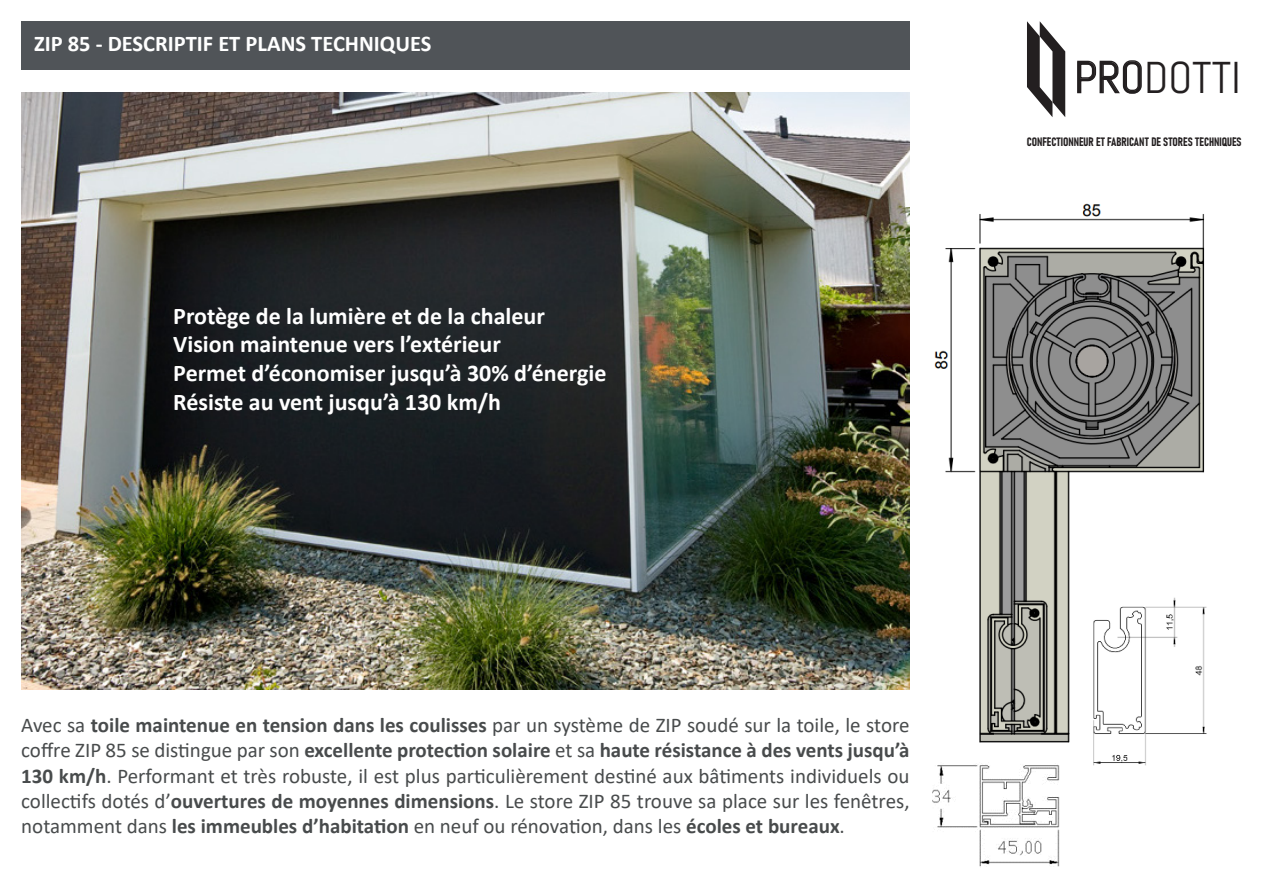
<style>
.page{position:relative;width:1263px;height:893px;background:#fff}
.page>*{position:absolute;margin:0;border:0;box-sizing:border-box;transform-origin:0 0}
.t1{font:44.55px "Abel";color:#231f20}
.t2{font:700 24px/28.8px "Calibri";color:#fff}
.t3{font:700 22.5px "Calibri";color:#fff}
.t4{font:21px/25.2px "Calibri";color:#484b4c;text-align:justify}
.t5{font:12px "Bahnschrift";color:#231f20}
.s1{font-weight:700}
</style>
<div class="page">
<svg style="left:1077px;top:60px;width:65px;height:34px"></svg>
<svg style="left:1027px;top:21px;width:38px;height:96px"></svg>
<div style="left:21px;top:21px;width:888px;height:48px;background:#505458"></div>
<img style="left:934px;top:203px;width:271px;height:540px">
<img style="left:21px;top:92px;width:888px;height:598px">
<img style="left:1087px;top:591px;width:120px;height:175px">
<img style="left:933px;top:765px;width:127px;height:102px">
<p class="t3" style="left:34px;top:32px;width:399px">ZIP 85 - DESCRIPTIF ET PLANS TECHNIQUES</p>
<p class="t2" style="left:173px;top:301px;width:435px">Protège de la lumière et de la chaleur Vision maintenue vers l’extérieur<br>Permet d’économiser jusqu’à 30% d’énergie Résiste au vent jusqu’à 130 km/h</p>
<h1 class="t1" style="left:1074px;top:51px;width:168px">PRODOTTI</h1>
<p class="t5" style="left:1027px;top:135px;width:216px">CONFECTIONNEUR ET FABRICANT DE STORES TECHNIQUES</p>
<p class="t4" style="left:21px;top:714px;width:890px">Avec sa <span class="s1">toile maintenue en tension dans les coulisses</span> par un système de ZIP soudé sur la toile, le store coffre ZIP 85 se distingue par son <span class="s1">excellente protection solaire</span> et sa <span class="s1">haute résistance à des vents jusqu’à 130 km/h</span>. Performant et très robuste, il est plus particulièrement destiné aux bâtiments individuels ou collectifs dotés dʼ<span class="s1">ouvertures de moyennes dimensions</span>. Le store ZIP 85 trouve sa place sur les fenêtres, notamment dans <span class="s1">les immeubles d’habitation</span> en neuf ou rénovation, dans les <span class="s1">écoles et bureaux</span>.</p>
</div>
